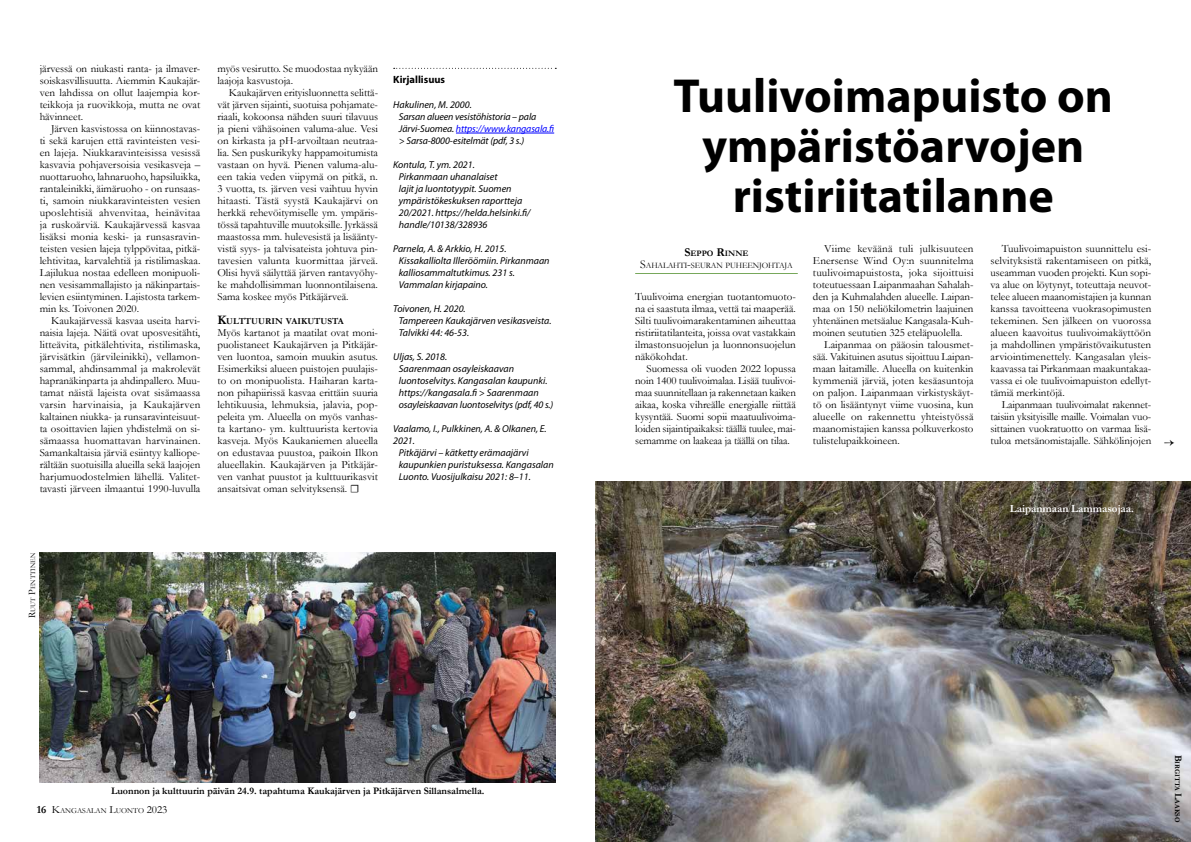
<style>
.page{position:relative;width:1191px;height:842px;background:#fff}
.page>*{position:absolute;margin:0;border:0;box-sizing:border-box;transform-origin:0 0}
.t1{font:700 48px/50px "Myriad Pro";color:#000;text-align:center}
.t2{font:700 12px "Minion Pro";color:#000}
.t3{font:11px/12px "Garamond";color:#000;text-align:justify}
.t4{font:11px "Garamond";letter-spacing:.02em;color:#000}
.t5{font:700 11px "Garamond";color:#fff}
.t6{font:700 10.5px "Myriad Pro";color:#000}
.t7{font:italic 10px/12px "Myriad Pro";color:#000}
.t8{font:700 10px "Garamond";color:#000}
.t9{font:700 9.1px "Garamond";color:#000}
.t10{font:8.4px/12px "Garamond";letter-spacing:-.015em;color:#000;text-align:center}
.t11{font:7.7px "Garamond";color:#000}
.t12{font:700 7px "Garamond";color:#000}
.t13{font:7px "Garamond";color:#000}
.s1{font-size:13px}
.s2{font-family:"Minion Pro"}
.s3{color:#00f}
.s4{font-size:10px}
.s5{font-weight:700;font-size:11px}
.s6{font-size:11px}
.s7{font-weight:700;font-size:12px}
.s8{font-weight:700}
.s9{font-size:12px}
</style>
<div class="page">
<img style="left:40px;top:552px;width:516px;height:231px">
<svg style="left:394px;top:68px;width:162px;height:1px"></svg>
<hr style="left:456px;top:133px;width:98px;height:1px;background:#00f">
<hr style="left:635px;top:273px;width:162px;height:1px;background:#77a85b">
<img style="left:595px;top:481px;width:596px;height:361px">
<p class="t3" style="left:40px;top:62px;width:162px">järvessä on niukasti ranta- ja ilmaver&shy;soiskasvillisuutta. Aiemmin Kaukajär&shy;ven lahdissa on ollut laajempia kor&shy;teikkoja ja ruovikkoja, mutta ne ovat hävinneet.</p>
<p class="t3" style="left:40px;top:122px;width:162px;text-indent:11px">Järven kasvistossa on kiinnostavas&shy;ti sekä karujen että ravinteisten vesi&shy;en lajeja. Niukkaravinteisissa vesissä kasvavia pohjaversoisia vesikasveja – nuottaruoho, lahnaruoho, hapsiluikka, rantaleinikki, äimäruoho - on runsaas&shy;ti, samoin niukkaravinteisten vesien uposlehtisiä ahvenvitaa, heinävitaa ja ruskoärviä. Kaukajärvessä kasvaa lisäksi monia keski- ja runsasravin&shy;teisten vesien lajeja tylppövitaa, pitkä&shy;lehtivitaa, karvalehtiä ja ristilimaskaa.<br>Lajilukua nostaa edelleen monipuoli&shy;nen vesisammallajisto ja näkinpartais&shy;levien esiintyminen. Lajistosta tarkem&shy;min ks. Toivonen 2020.</p>
<p class="t3" style="left:40px;top:314px;width:162px;text-indent:11px">Kaukajärvessä kasvaa useita harvi&shy;naisia lajeja. Näitä ovat uposvesitähti, litteävita, pitkälehtivita, ristilimaska, järvisätkin (järvileinikki), vellamon&shy;sammal, ahdinsammal ja makrolevät hapranäkinparta ja ahdinpallero. Muu&shy;tamat näistä lajeista ovat sisämaassa varsin harvinaisia, ja Kaukajärven kaltainen niukka- ja runsaravinteisuut&shy;ta osoittavien lajien yhdistelmä on si&shy;sämaassa huomattavan harvinainen.<br>Samankaltaisia järviä esiintyy kalliope&shy;rältään suotuisilla alueilla sekä laajojen harjumuodostelmien lähellä. Valitet&shy;tavasti järveen ilmaantui 1990-luvulla</p>
<p class="t3" style="left:217px;top:62px;width:162px">myös vesirutto. Se muodostaa nykyään laajoja kasvustoja.</p>
<p class="t3" style="left:217px;top:86px;width:162px;text-indent:11px">Kaukajärven erityisluonnetta selittä&shy;vät järven sijainti, suotuisa pohjamate&shy;riaali, kokoonsa nähden suuri tilavuus ja pieni vähäsoinen valuma-alue. Vesi on kirkasta ja pH-arvoiltaan neutraa&shy;lia. Sen puskurikyky happamoitumista vastaan on hyvä. Pienen valuma-alu&shy;een takia veden viipymä on pitkä, n.<br>3 vuotta, ts. järven vesi vaihtuu hyvin hitaasti. Tästä syystä Kaukajärvi on herkkä rehevöitymiselle ym. ympäris&shy;tössä tapahtuville muutoksille. Jyrkässä maastossa mm. hulevesistä ja lisäänty&shy;vistä syys- ja talvisateista johtuva pin&shy;tavesien valunta kuormittaa järveä.<br>Olisi hyvä säilyttää järven rantavyöhy&shy;ke mahdollisimman luonnontilaisena.<br>Sama koskee myös Pitkäjärveä.</p>
<p class="t9" style="left:217px;top:316px;width:128px"><span class="s1">K</span>ULTTUURIN VAIKUTUSTA</p>
<p class="t3" style="left:217px;top:326px;width:162px">Myös kartanot ja maatilat ovat moni&shy;puolistaneet Kaukajärven ja Pitkäjär&shy;ven luontoa, samoin muukin asutus.<br>Esimerkiksi alueen puistojen puulajis&shy;to on monipuolista. Haiharan karta&shy;non pihapiirissä kasvaa erittäin suuria lehtikuusia, lehmuksia, jalavia, pop&shy;peleita ym. Alueella on myös vanhas&shy;ta kartano- ym. kulttuurista kertovia kasveja. Myös Kaukaniemen alueella on edustavaa puustoa, paikoin Ilkon alueellakin. Kaukajärven ja Pitkäjär&shy;ven vanhat puustot ja kulttuurikasvit ansaitsivat oman selvityksensä. <span class="s2">☐</span></p>
<p class="t6" style="left:393px;top:73px;width:53px">Kirjallisuus</p>
<p class="t7" style="left:399px;top:98px;width:157px;text-indent:-6px">Hakulinen, M. 2000.<br>Sarsan alueen vesistöhistoria – pala Järvi-Suomea. <span class="s3">https://www.kangasala.fi </span>&gt; Sarsa-8000-esitelmät (pdf, 3 s.)</p>
<p class="t7" style="left:399px;top:158px;width:133px;text-indent:-6px">Kontula, T. ym. 2021.<br>Pirkanmaan uhanalaiset<br>lajit ja luontotyypit. Suomen ympäristökeskuksen raportteja<br>20/2021. https://helda.helsinki.fi/ handle/10138/328936</p>
<p class="t7" style="left:399px;top:242px;width:152px;text-indent:-6px">Parnela, A. &amp; Arkkio, H. 2015.<br>Kissakalliolta Illeröömiin. Pirkanmaan kalliosammaltutkimus. 231 s.<br>Vammalan kirjapaino.</p>
<p class="t7" style="left:399px;top:302px;width:154px;text-indent:-6px">Toivonen, H. 2020.<br>Tampereen Kaukajärven vesikasveista.<br>Talvikki 44: 46-53.</p>
<p class="t7" style="left:399px;top:350px;width:156px;text-indent:-6px">Uljas, S. 2018.<br>Saarenmaan osayleiskaavan luontoselvitys. Kangasalan kaupunki. https://kangasala.fi &gt; Saarenmaan osayleiskaavan luontoselvitys (pdf, 40 s.)</p>
<p class="t7" style="left:393px;top:422px;width:155px">Vaalamo, I., Pulkkinen, A. &amp; Olkanen, E.</p>
<p class="t7" style="left:393px;top:434px;width:23px">2021.</p>
<p class="t7" style="left:399px;top:446px;width:131px">Pitkäjärvi – kätketty erämaajärvi</p>
<p class="t7" style="left:399px;top:458px;width:156px">kaupunkien puristuksessa. Kangasalan</p>
<p class="t7" style="left:399px;top:470px;width:133px">Luonto. Vuosijulkaisu 2021: 8–11.</p>
<p class="t13" style="left:29px;top:618px;width:67px;rotate:-90deg"><span class="s4">R</span>UUT <span class="s4">P</span>ENTTINEN</p>
<p class="t8" style="left:111px;top:785px;width:375px">Luonnon ja kulttuurin päivän 24.9. tapahtuma Kaukajärven ja Pitkäjärven Sillansalmella.</p>
<p class="t11" style="left:37px;top:806px;width:132px"><span class="s5">16</span> <span class="s6">K</span>ANGASALAN <span class="s6">L</span>UONTO <span class="s6">2023</span></p>
<h1 class="t1" style="left:673px;top:69px;width:441px">Tuulivoimapuisto on ympäristöarvojen ristiriitatilanne</h1>
<p class="t10" style="left:640px;top:247px;width:154px"><span class="s7">S</span><span class="s8">EPPO</span> <span class="s7">R</span><span class="s8">INNE<br></span><span class="s9">S</span>AHALAHTI<span class="s9">-</span>SEURAN PUHEENJOHTAJA</p>
<p class="t3" style="left:635px;top:290px;width:162px">Tuulivoima energian tuotantomuoto&shy;na ei saastuta ilmaa, vettä tai maaperää.<br>Silti tuulivoimarakentaminen aiheuttaa ristiriitatilanteita, joissa ovat vastakkain ilmastonsuojelun ja luonnonsuojelun näkökohdat.</p>
<p class="t3" style="left:635px;top:362px;width:162px;text-indent:11px">Suomessa oli vuoden 2022 lopussa noin 1400 tuulivoimalaa. Lisää tuulivoi&shy;maa suunnitellaan ja rakennetaan kaiken aikaa, koska vihreälle energialle riittää kysyntää. Suomi sopii maatuulivoima&shy;loiden sijaintipaikaksi: täällä tuulee, mai&shy;semamme on laakeaa ja täällä on tilaa.</p>
<p class="t4" style="left:824px;top:242px;width:151px">Viime keväänä tuli julkisuuteen</p>
<p class="t3" style="left:813px;top:254px;width:162px">Enersense Wind Oy:n suunnitelma</p>
<p class="t3" style="left:813px;top:266px;width:162px">tuulivoimapuistosta, joka sijoittuisi</p>
<p class="t3" style="left:813px;top:278px;width:162px">toteutuessaan Laipanmaahan Sahalah-</p>
<p class="t3" style="left:813px;top:290px;width:162px">den ja Kuhmalahden alueelle. Laipan-</p>
<p class="t3" style="left:813px;top:302px;width:162px">maa on 150 neliökilometrin laajuinen</p>
<p class="t3" style="left:813px;top:314px;width:162px">yhtenäinen metsäalue Kangasala-Kuh-</p>
<p class="t3" style="left:813px;top:326px;width:151px">moinen seututien 325 eteläpuolella.</p>
<p class="t3" style="left:824px;top:338px;width:151px">Laipanmaa on pääosin talousmet-</p>
<p class="t3" style="left:813px;top:350px;width:162px">sää. Vakituinen asutus sijoittuu Laipan-</p>
<p class="t3" style="left:813px;top:362px;width:162px">maan laitamille. Alueella on kuitenkin</p>
<p class="t3" style="left:813px;top:374px;width:162px">kymmeniä järviä, joten kesäasuntoja</p>
<p class="t3" style="left:813px;top:386px;width:162px">on paljon. Laipanmaan virkistyskäyt-</p>
<p class="t3" style="left:813px;top:398px;width:162px">tö on lisääntynyt viime vuosina, kun</p>
<p class="t3" style="left:813px;top:410px;width:162px">alueelle on rakennettu yhteistyössä</p>
<p class="t3" style="left:813px;top:422px;width:162px">maanomistajien kanssa polkuverkosto</p>
<p class="t3" style="left:813px;top:434px;width:89px">tulistelupaikkoineen.</p>
<p class="t3" style="left:990px;top:242px;width:162px;text-indent:11px">Tuulivoimapuiston suunnittelu esi&shy;selvityksistä rakentamiseen on pitkä, useamman vuoden projekti. Kun sopi&shy;va alue on löytynyt, toteuttaja neuvot&shy;telee alueen maanomistajien ja kunnan kanssa tavoitteena vuokrasopimusten tekeminen. Sen jälkeen on vuorossa alueen kaavoitus tuulivoimakäyttöön ja mahdollinen ympäristövaikutusten arviointimenettely. Kangasalan yleis&shy;kaavassa tai Pirkanmaan maakuntakaa&shy;vassa ei ole tuulivoimapuiston edellyt&shy;tämiä merkintöjä.</p>
<p class="t3" style="left:990px;top:398px;width:162px;text-indent:11px">Laipanmaan tuulivoimalat rakennet&shy;taisiin yksityisille maille. Voimalan vuo&shy;sittainen vuokratuotto on varmaa lisä&shy;tuloa metsänomistajalle. Sähkölinjojen</p>
<p class="t2" style="left:1164px;top:433px;width:12px">→</p>
<p class="t5" style="left:1009px;top:502px;width:126px">Laipanmaan Lammasojaa.</p>
<p class="t12" style="left:1181px;top:755px;width:69px;rotate:90deg"><span class="s4">B</span>IRGITTA <span class="s4">L</span>AAKSO</p>
</div>
